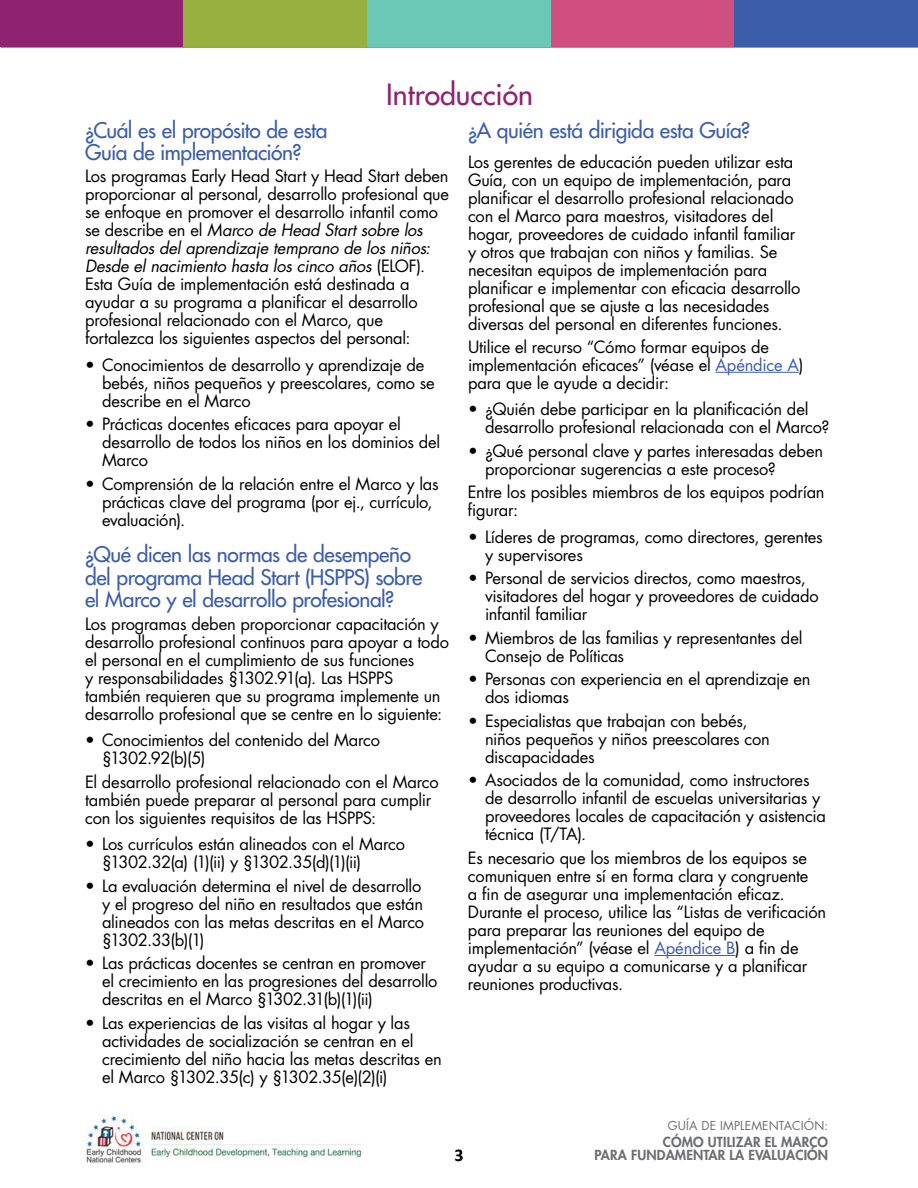
<style>
.page{position:relative;width:918px;height:1188px;background:#fff}
.page>*{position:absolute;margin:0;border:0;box-sizing:border-box;transform-origin:0 0}
.t1{font:500 28.5px "Futura Std";color:#8f2370}
.t2{font:500 21px/22.5px "Futura Std";letter-spacing:-.02em;color:#3c5daa}
.t3{font:700 18px "Calibri";color:#000}
.t4{font:16.5px/18px "Futura Std";letter-spacing:-.015em;color:#000}
.t5{font:800 13.5px/13.5px "Futura Std";letter-spacing:.01em;color:#6d6e71;text-align:right}
.t6{font:12px "Futura Std";letter-spacing:.01em;color:#6d6e71}
.s1{color:#3c5daa}
.s2{font-style:italic}
</style>
<div class="page">
<div style="left:367px;top:0;width:184px;height:47px;background:#6bc7b6"></div>
<div style="left:551px;top:0;width:183px;height:47px;background:#d04f80"></div>
<div style="left:0;top:0;width:184px;height:47px;background:#8f2370"></div>
<div style="left:184px;top:0;width:183px;height:47px;background:#97b03f"></div>
<div style="left:734px;top:0;width:184px;height:47px;background:#3c5daa"></div>
<img style="left:86px;top:1115px;width:276px;height:48px">
<hr style="left:716px;top:372px;width:83px;height:1px;background:#3c5daa">
<hr style="left:654px;top:955px;width:81px;height:1px;background:#3c5daa">
<h2 class="t1" style="left:386px;top:76px;width:148px">Introducción</h2>
<h3 class="t2" style="left:468px;top:119px;width:284px">¿A quién está dirigida esta Guía?</h3>
<p class="t4" style="left:468px;top:153px;width:334px">Los gerentes de educación pueden utilizar esta Guía, con un equipo de implementación, para planificar el desarrollo profesional relacionado con el Marco para maestros, visitadores del hogar, proveedores de cuidado infantil familiar y otros que trabajan con niños y familias. Se necesitan equipos de implementación para planificar e implementar con eficacia desarrollo profesional que se ajuste a las necesidades diversas del personal en diferentes funciones.</p>
<p class="t4" style="left:468px;top:338px;width:337px">Utilice el recurso “Cómo formar equipos de implementación eficaces” (véase el <span class="s1">Apéndice A</span>) para que le ayude a decidir:</p>
<p class="t4" style="left:485px;top:400px;width:346px;text-indent:-17px">• ¿Quién debe participar en la planificación del desarrollo profesional relacionada con el Marco?</p>
<p class="t4" style="left:485px;top:442px;width:340px;text-indent:-17px">• ¿Qué personal clave y partes interesadas deben proporcionar sugerencias a este proceso?</p>
<p class="t4" style="left:468px;top:483px;width:358px">Entre los posibles miembros de los equipos podrían figurar:</p>
<p class="t4" style="left:485px;top:528px;width:339px;text-indent:-17px">• Líderes de programas, como directores, gerentes y supervisores</p>
<p class="t4" style="left:485px;top:569px;width:335px;text-indent:-17px">• Personal de servicios directos, como maestros, visitadores del hogar y proveedores de cuidado infantil familiar</p>
<p class="t4" style="left:485px;top:629px;width:319px;text-indent:-17px">• Miembros de las familias y representantes del<br>Consejo de Políticas</p>
<p class="t4" style="left:485px;top:670px;width:327px;text-indent:-17px">• Personas con experiencia en el aprendizaje en dos idiomas</p>
<p class="t4" style="left:485px;top:712px;width:286px;text-indent:-17px">• Especialistas que trabajan con bebés, niños pequeños y niños preescolares con discapacidades</p>
<p class="t4" style="left:485px;top:771px;width:343px;text-indent:-17px">• Asociados de la comunidad, como instructores de desarrollo infantil de escuelas universitarias y proveedores locales de capacitación y asistencia técnica (T/TA).</p>
<p class="t4" style="left:468px;top:849px;width:360px">Es necesario que los miembros de los equipos se comuniquen entre sí en forma clara y congruente<br>a fin de asegurar una implementación eficaz.<br>Durante el proceso, utilice las “Listas de verificación para preparar las reuniones del equipo de implementación” (véase el <span class="s1">Apéndice B</span>) a fin de ayudar a su equipo a comunicarse y a planificar reuniones productivas.</p>
<h3 class="t2" style="left:85px;top:119px;width:244px">¿Cuál es el propósito de esta<br>Guía de implementación?</h3>
<p class="t4" style="left:85px;top:167px;width:366px">Los programas Early Head Start y Head Start deben proporcionar al personal, desarrollo profesional que se enfoque en promover el desarrollo infantil como se describe en el <span class="s2">Marco de Head Start sobre los resultados del aprendizaje temprano de los niños:<br>Desde el nacimiento hasta los cinco años</span> (ELOF).<br>Esta Guía de implementación está destinada a ayudar a su programa a planificar el desarrollo profesional relacionado con el Marco, que fortalezca los siguientes aspectos del personal:</p>
<p class="t4" style="left:102px;top:356px;width:334px;text-indent:-17px">• Conocimientos de desarrollo y aprendizaje de bebés, niños pequeños y preescolares, como se describe en el Marco</p>
<p class="t4" style="left:102px;top:416px;width:340px;text-indent:-17px">• Prácticas docentes eficaces para apoyar el desarrollo de todos los niños en los dominios del<br>Marco</p>
<p class="t4" style="left:102px;top:475px;width:338px;text-indent:-17px">• Comprensión de la relación entre el Marco y las prácticas clave del programa (por ej., currículo, evaluación).</p>
<h3 class="t2" style="left:85px;top:544px;width:339px">¿Qué dicen las normas de desempeño del programa Head Start (HSPPS) sobre el Marco y el desarrollo profesional?</h3>
<p class="t4" style="left:85px;top:615px;width:366px">Los programas deben proporcionar capacitación y desarrollo profesional continuos para apoyar a todo el personal en el cumplimiento de sus funciones<br>y responsabilidades §1302.91(a). Las HSPPS también requieren que su programa implemente un desarrollo profesional que se centre en lo siguiente:</p>
<p class="t4" style="left:102px;top:731px;width:280px;text-indent:-17px">• Conocimientos del contenido del Marco §1302.92(b)(5)</p>
<p class="t4" style="left:85px;top:773px;width:355px">El desarrollo profesional relacionado con el Marco también puede preparar al personal para cumplir con los siguientes requisitos de las HSPPS:</p>
<p class="t4" style="left:102px;top:835px;width:305px;text-indent:-17px">• Los currículos están alineados con el Marco §1302.32(a) (1)(ii) y §1302.35(d)(1)(ii)</p>
<p class="t4" style="left:102px;top:877px;width:324px;text-indent:-17px">• La evaluación determina el nivel de desarrollo y el progreso del niño en resultados que están alineados con las metas descritas en el Marco §1302.33(b)(1)</p>
<p class="t4" style="left:102px;top:954px;width:337px;text-indent:-17px">• Las prácticas docentes se centran en promover el crecimiento en las progresiones del desarrollo descritas en el Marco §1302.31(b)(1)(ii)</p>
<p class="t4" style="left:102px;top:1014px;width:341px;text-indent:-17px">• Las experiencias de las visitas al hogar y las actividades de socialización se centran en el crecimiento del niño hacia las metas descritas en el Marco §1302.35(c) y §1302.35(e)(2)(i)</p>
<p class="t3" style="left:454px;top:1143px;width:11px">3</p>
<p class="t6" style="left:668px;top:1118px;width:162px">GUÍA DE IMPLEMENTACIÓN:</p>
<p class="t5" style="left:595px;top:1135px;width:235px">CÓMO UTILIZAR EL MARCO<br>PARA FUNDAMENTAR LA EVALUACIÓN</p>
</div>
